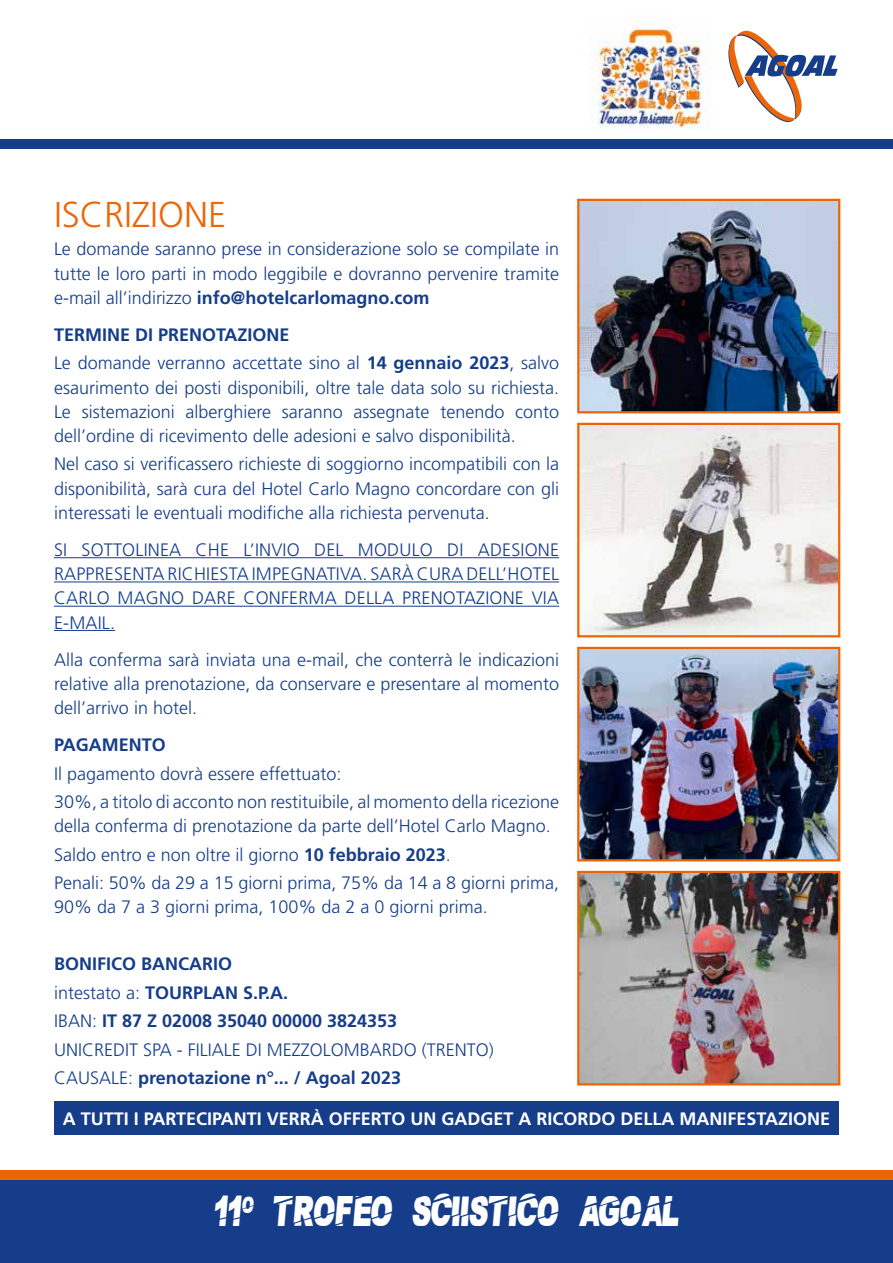
<style>
.page{position:relative;width:893px;height:1263px;background:#fff}
.page>*{position:absolute;margin:0;border:0;box-sizing:border-box;transform-origin:0 0}
.t1{font:42.9px "Payb Ack";letter-spacing:.02em;color:#fff;scale:.77 1}
.t2{font:300 36px "Frutiger LT Std";color:#ec6608}
.t3{font:300 18px/24.3px "Frutiger LT Std";color:#153d8a;text-align:justify}
.t4{font:700 18px/28.5px "Frutiger LT Std";color:#153d8a}
.t5{font:700 18px "Frutiger LT Std";color:#fff}
.s1{font-weight:700}
.s2{font-weight:300}
</style>
<div class="page">
<hr style="left:54px;top:557px;width:505px;height:1px;background:#153d8a">
<hr style="left:54px;top:581px;width:505px;height:1px;background:#153d8a">
<hr style="left:54px;top:606px;width:505px;height:1px;background:#153d8a">
<hr style="left:54px;top:630px;width:61px;height:1px;background:#153d8a">
<div style="left:0;top:1179px;width:893px;height:84px;background:#153d8a"></div>
<div style="left:0;top:1170px;width:893px;height:10px;background:#ec6608"></div>
<div style="left:0;top:139px;width:893px;height:9px;background:#153d8a"></div>
<svg style="left:728px;top:31px;width:110px;height:91px"></svg>
<img style="left:590px;top:15px;width:121px;height:114px">
<div style="left:54px;top:1101px;width:785px;height:34px;background:#153d8a"></div>
<img style="left:580px;top:426px;width:257px;height:208px">
<div style="left:577px;top:423px;width:263px;height:214px;border:2px solid #ec6608"></div>
<img style="left:580px;top:202px;width:257px;height:208px">
<div style="left:577px;top:199px;width:263px;height:214px;border:2px solid #ec6608"></div>
<img style="left:580px;top:650px;width:257px;height:208px">
<div style="left:577px;top:647px;width:263px;height:214px;border:2px solid #ec6608"></div>
<img style="left:580px;top:874px;width:257px;height:208px">
<div style="left:577px;top:871px;width:263px;height:214px;border:2px solid #ec6608"></div>
<h2 class="t2" style="left:54px;top:194px;width:174px">ISCRIZIONE</h2>
<p class="t3" style="left:54px;top:237px;width:507px">Le domande saranno prese in considerazione solo se compilate in tutte le loro parti in modo leggibile e dovranno pervenire tramite e-mail all’indirizzo <span class="s1">info@hotelcarlomagno.com</span></p>
<p class="t3" style="left:54px;top:321px;width:507px;line-height:28.5px"><span class="s1">TERMINE DI PRENOTAZIONE<br></span>Le domande verranno accettate sino al <span class="s1">14 gennaio 2023</span>, salvo</p>
<p class="t3" style="left:54px;top:375px;width:507px">esaurimento dei posti disponibili, oltre tale data solo su richiesta.<br>Le sistemazioni alberghiere saranno assegnate tenendo conto dell’ordine di ricevimento delle adesioni e salvo disponibilità.</p>
<p class="t3" style="left:54px;top:452px;width:507px">Nel caso si verificassero richieste di soggiorno incompatibili con la disponibilità, sarà cura del Hotel Carlo Magno concordare con gli interessati le eventuali modifiche alla richiesta pervenuta.</p>
<p class="t3" style="left:54px;top:538px;width:507px">SI SOTTOLINEA CHE L’INVIO DEL MODULO DI ADESIONE RAPPRESENTA RICHIESTA IMPEGNATIVA. SARÀ CURA DELL’HOTEL CARLO MAGNO DARE CONFERMA DELLA PRENOTAZIONE VIA E-MAIL.</p>
<p class="t3" style="left:54px;top:647px;width:507px">Alla conferma sarà inviata una e-mail, che conterrà le indicazioni relative alla prenotazione, da conservare e presentare al momento dell’arrivo in hotel.</p>
<p class="t4" style="left:54px;top:731px;width:113px">PAGAMENTO</p>
<p class="t3" style="left:54px;top:759px;width:507px;line-height:28.5px">Il pagamento dovrà essere effettuato:<br>30%, a titolo di acconto non restituibile, al momento della ricezione</p>
<p class="t3" style="left:54px;top:812px;width:507px;line-height:28.5px;text-align:left">della conferma di prenotazione da parte dell’Hotel Carlo Magno.<br>Saldo entro e non oltre il giorno <span class="s1">10 febbraio 2023</span>.<br>Penali: 50% da 29 a 15 giorni prima, 75% da 14 a 8 giorni prima,</p>
<p class="t3" style="left:54px;top:895px;width:435px">90% da 7 a 3 giorni prima, 100% da 2 a 0 giorni prima.</p>
<p class="t4" style="left:54px;top:950px;width:441px">BONIFICO BANCARIO<br><span class="s2">intestato a:</span> TOURPLAN S.P.A.<br><span class="s2">IBAN:</span> IT 87 Z 02008 35040 00000 3824353<br><span class="s2">UNICREDIT SPA - FILIALE DI MEZZOLOMBARDO (TRENTO)<br>CAUSALE:</span> prenotazione n°... / Agoal 2023</p>
<p class="t5" style="left:63px;top:1108px;width:769px">A TUTTI I PARTECIPANTI VERRÀ OFFERTO UN GADGET A RICORDO DELLA MANIFESTAZIONE</p>
<h1 class="t1" style="left:215px;top:1190px;width:603px">11<sup>O</sup> TROFEO SCIISTICO AGOAL</h1>
</div>
